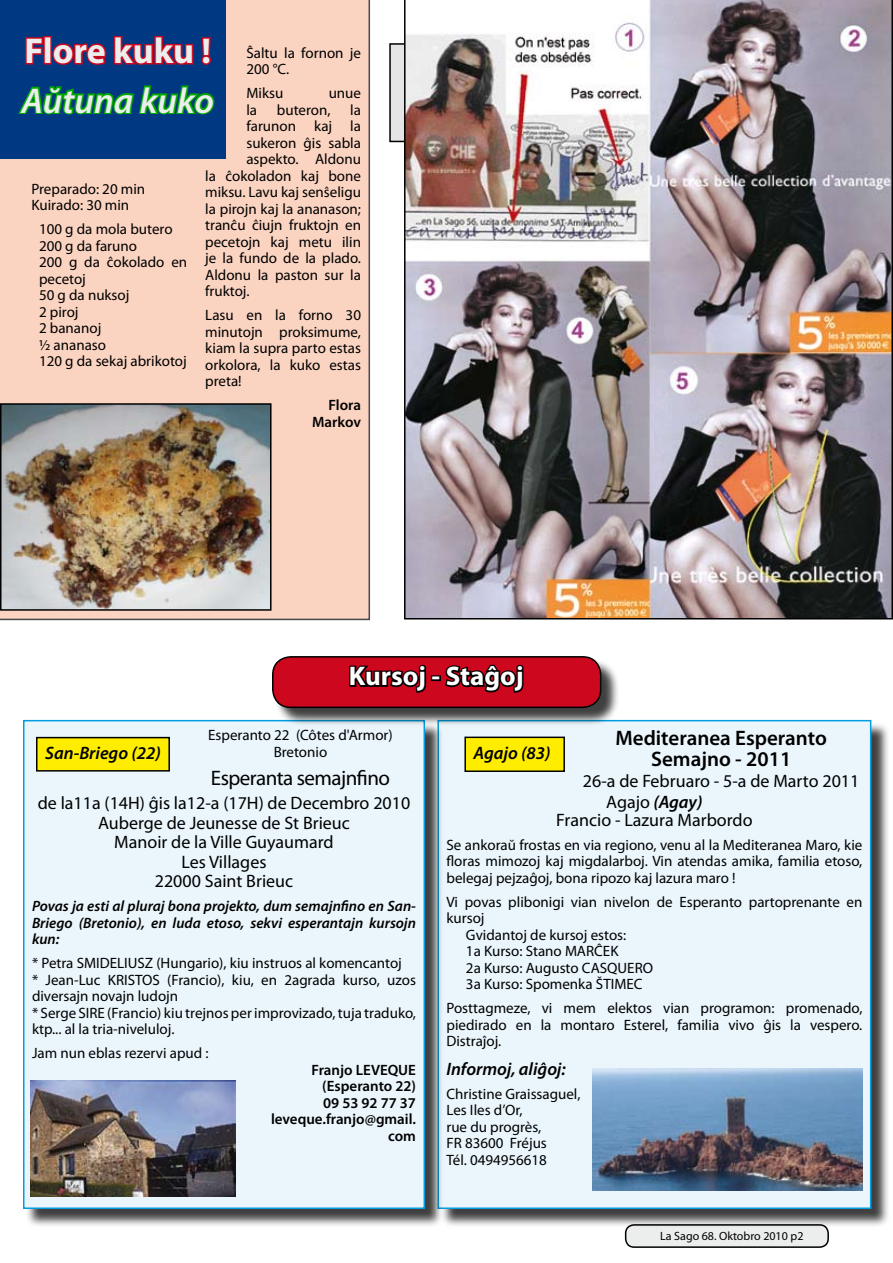
<style>
.page{position:relative;width:893px;height:1263px;background:#fff}
.page>*{position:absolute;margin:0;border:0;box-sizing:border-box;transform-origin:0 0}
.t1{font:700 36px "Myriad Pro";color:#eceded}
.t2{font:italic 600 36px "Myriad Pro";color:#eceded}
.t3{font:700 27px "Myriad Pro";color:#fff}
.t4{font:600 21px/21px "Myriad Pro";color:#000;text-align:center}
.t5{font:21px "Myriad Pro";letter-spacing:-.025em;color:#000}
.t6{font:18px/19.5px "Myriad Pro";color:#000}
.t7{font:italic 600 18px "Myriad Pro";color:#000}
.t8{font:15px/16.5px "Myriad Pro";color:#000}
.t9{font:italic 600 15px/16.5px "Myriad Pro";color:#000;text-align:justify}
.t10{font:600 15px/16.5px "Myriad Pro";color:#000;text-align:right}
.t11{font:12px "Myriad Pro";color:#000}
.s1{font-weight:600;font-style:italic}
</style>
<div class="page">
<div style="left:626px;top:1225px;width:202px;height:22px;background:#eceded;border-radius:9px"></div>
<div style="left:625px;top:1224px;width:204px;height:24px;border:2px solid #000;border-radius:9px"></div>
<svg style="left:389px;top:43px;width:15px;height:99px"></svg>
<div style="left:0;top:0;width:370px;height:620px;background:#fad3c1"></div>
<div style="left:0;top:0;width:225px;height:159px;background:#003882"></div>
<svg style="left:18px;top:35px;width:197px;height:80px"></svg>
<img style="left:3px;top:406px;width:266px;height:202px">
<div style="left:0;top:403px;width:272px;height:208px;border:2px solid #000"></div>
<img style="left:404px;top:0;width:489px;height:619px">
<div style="left:440px;top:722px;width:453px;height:512px;background:#000;opacity:.75"></div>
<div style="left:438px;top:721px;width:433px;height:487px;background:#eaf6fc"></div>
<img style="left:592px;top:1068px;width:270px;height:123px">
<div style="left:465px;top:737px;width:99px;height:34px;background:#ffed00"></div>
<div style="left:464px;top:736px;width:101px;height:36px;border:2px solid #000"></div>
<div style="left:25px;top:722px;width:434px;height:512px;background:#000;opacity:.75"></div>
<div style="left:24px;top:721px;width:400px;height:487px;background:#eaf6fc"></div>
<div style="left:23px;top:720px;width:402px;height:489px;border:2px solid #009ee0"></div>
<img style="left:30px;top:1080px;width:206px;height:116px">
<div style="left:37px;top:738px;width:132px;height:33px;background:#ffed00"></div>
<div style="left:36px;top:737px;width:134px;height:34px;border:2px solid #000"></div>
<div style="left:274px;top:658px;width:352px;height:78px;background:#000;opacity:.75"></div>
<div style="left:273px;top:657px;width:328px;height:50px;background:#cd071e;border-radius:18px"></div>
<svg style="left:349px;top:664px;width:78px;height:29px"></svg>
<div style="left:431px;top:675px;width:10px;height:6px;border:3px solid #000"></div>
<svg style="left:443px;top:664px;width:83px;height:80px"></svg>
<div style="left:272px;top:656px;width:329px;height:52px;border:2px solid #000;border-radius:18px"></div>
<h1 class="t1" style="left:24px;top:27px;width:188px">Flore kuku !</h1>
<h1 class="t2" style="left:22px;top:78px;width:194px">Aŭtuna kuko</h1>
<p class="t8" style="left:246px;top:44px;width:116px">Ŝaltu la fornon je<br>200 °C.</p>
<p class="t8" style="left:246px;top:85px;width:38px">Miksu</p>
<p class="t8" style="left:329px;top:85px;width:34px">unue</p>
<p class="t8" style="left:246px;top:101px;width:12px">la</p>
<p class="t8" style="left:277px;top:101px;width:55px">buteron,</p>
<p class="t8" style="left:350px;top:101px;width:12px">la</p>
<p class="t8" style="left:246px;top:118px;width:116px">farunon kaj la</p>
<p class="t8" style="left:246px;top:134px;width:116px">sukeron ĝis sabla</p>
<p class="t8" style="left:246px;top:151px;width:116px">aspekto. Aldonu</p>
<p class="t8" style="left:205px;top:167px;width:157px">la ĉokoladon kaj bone</p>
<p class="t8" style="left:205px;top:184px;width:157px">miksu. Lavu kaj senŝeligu</p>
<p class="t8" style="left:205px;top:200px;width:157px">la pirojn kaj la ananason;</p>
<p class="t8" style="left:205px;top:217px;width:157px">tranĉu ĉiujn fruktojn en</p>
<p class="t8" style="left:205px;top:233px;width:157px">pecetojn kaj metu ilin</p>
<p class="t8" style="left:205px;top:250px;width:157px">je la fundo de la plado.</p>
<p class="t8" style="left:205px;top:266px;width:157px">Aldonu la paston sur la</p>
<p class="t8" style="left:205px;top:283px;width:46px">fruktoj.</p>
<p class="t8" style="left:205px;top:307px;width:157px;text-align:justify">Lasu en la forno 30 minutojn proksimume, kiam la supra parto estas orkolora, la kuko estas preta!</p>
<p class="t10" style="left:312px;top:397px;width:50px">Flora<br>Markov</p>
<p class="t8" style="left:32px;top:180px;width:115px">Preparado: 20 min<br>Kuirado: 30 min</p>
<p class="t8" style="left:39px;top:221px;width:150px">100 g da mola butero<br>200 g da faruno<br>200 g da ĉokolado en pecetoj<br>50 g da nuksoj<br>2 piroj<br>2 bananoj<br>½ ananaso<br>120 g da sekaj abrikotoj</p>
<h2 class="t3" style="left:349px;top:659px;width:176px">Kursoj - Staĝoj</h2>
<p class="t8" style="left:208px;top:727px;width:186px;text-align:center">Esperanto 22 (Côtes d'Armor)<br>Bretonio</p>
<h3 class="t5" style="left:211px;top:765px;width:181px">Esperanta semajnfino</h3>
<p class="t6" style="left:38px;top:793px;width:374px;text-align:center">de la11a (14H) ĝis la12-a (17H) de Decembro 2010<br>Auberge de Jeunesse de St Brieuc<br>Manoir de la Ville Guyaumard<br>Les Villages<br>22000 Saint Brieuc</p>
<p class="t9" style="left:32px;top:897px;width:386px">Povas ja esti al pluraj bona projekto, dum semajnfino en San-Briego (Bretonio), en luda etoso, sekvi esperantajn kursojn kun:</p>
<p class="t8" style="left:32px;top:955px;width:386px">* Petra SMIDELIUSZ (Hungario), kiu instruos al komencantoj<br>* Jean-Luc KRISTOS (Francio), kiu, en 2agrada kurso, uzos diversajn novajn ludojn<br>* Serge SIRE (Francio) kiu trejnos per improvizado, tuja traduko, ktp... al la tria-niveluloj.</p>
<p class="t8" style="left:32px;top:1045px;width:178px">Jam nun eblas rezervi apud :</p>
<p class="t10" style="left:271px;top:1061px;width:147px">Franjo LEVEQUE (Esperanto 22)<br>09 53 92 77 37 leveque.franjo@gmail. com</p>
<p class="t7" style="left:45px;top:742px;width:117px">San-Briego (22)</p>
<h3 class="t4" style="left:615px;top:727px;width:213px">Mediteranea Esperanto<br>Semajno - 2011</h3>
<p class="t6" style="left:606px;top:770px;width:255px;line-height:21px;text-indent:-23px">26-a de Februaro - 5-a de Marto 2011<br>Agajo <span class="s1">(Agay)</span></p>
<p class="t6" style="left:556px;top:810px;width:198px">Francio - Lazura Marbordo</p>
<p class="t8" style="left:446px;top:836px;width:417px;text-align:justify">Se ankoraŭ frostas en via regiono, venu al la Mediteranea Maro, kie floras mimozoj kaj migdalarboj. Vin atendas amika, familia etoso, belegaj pejzaĝoj, bona ripozo kaj lazura maro !</p>
<p class="t8" style="left:446px;top:893px;width:417px">Vi povas plibonigi vian nivelon de Esperanto partoprenante en</p>
<p class="t8" style="left:446px;top:910px;width:40px">kursoj</p>
<p class="t8" style="left:466px;top:926px;width:162px">Gvidantoj de kursoj estos:</p>
<p class="t8" style="left:466px;top:943px;width:154px">1a Kurso: Stano MARĈEK</p>
<p class="t8" style="left:466px;top:959px;width:189px">2a Kurso: Augusto CASQUERO</p>
<p class="t8" style="left:466px;top:976px;width:178px">3a Kurso: Spomenka ŠTIMEC</p>
<p class="t8" style="left:446px;top:1000px;width:417px;text-align:justify">Posttagmeze, vi mem elektos vian programon: promenado, piedirado en la montaro Esterel, familia vivo ĝis la vespero.<br>Distraĵoj.</p>
<p class="t7" style="left:446px;top:1057px;width:121px">Informoj, aliĝoj:</p>
<p class="t8" style="left:446px;top:1085px;width:135px">Christine Graissaguel,<br>Les Iles d’Or,<br>rue du progrès,<br>FR 83600 Fréjus<br>Tél. 0494956618</p>
<p class="t7" style="left:473px;top:741px;width:79px">Agajo (83)</p>
<p class="t11" style="left:660px;top:1229px;width:145px">La Sago 68. Oktobro 2010 p2</p>
</div>
